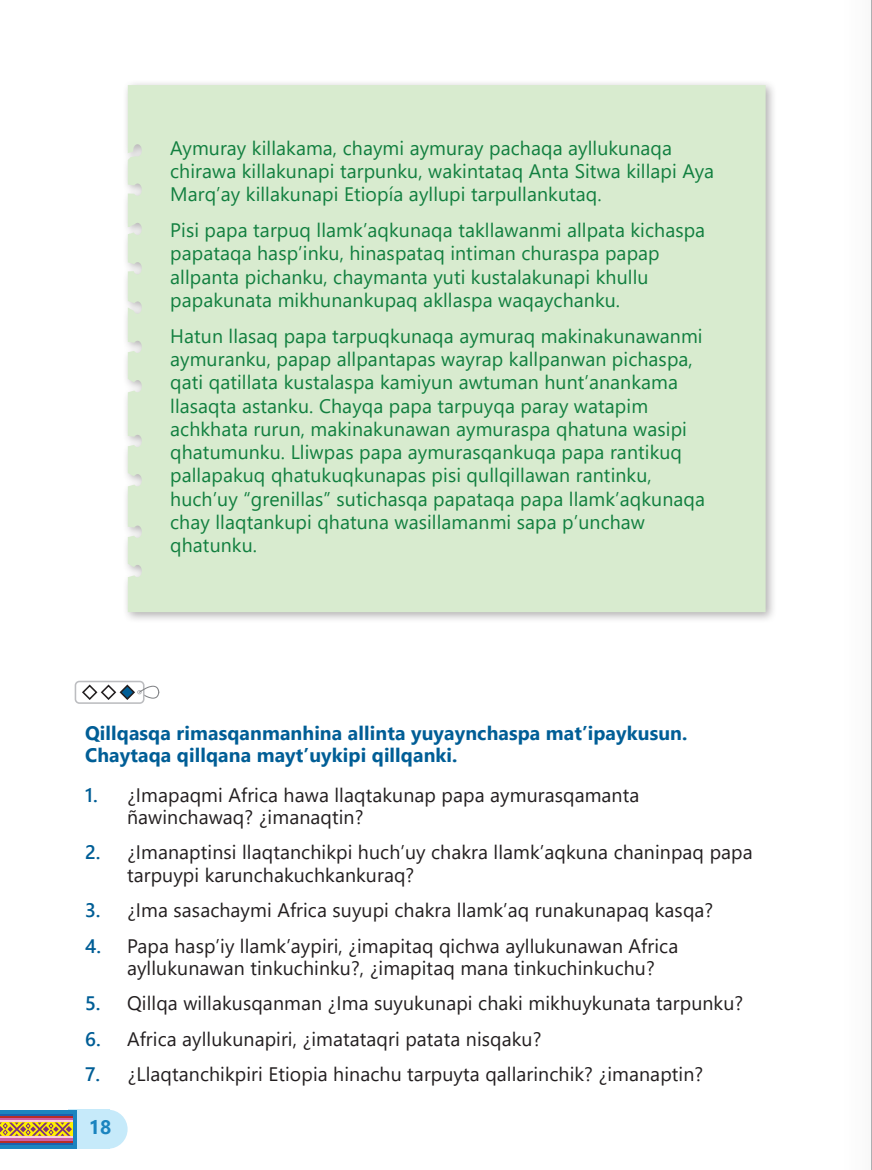
<style>
.page{position:relative;width:872px;height:1170px;background:#fff}
.page>*{position:absolute;margin:0;border:0;box-sizing:border-box;transform-origin:0 0}
.t1{font:19.5px/23.2px "Segoe UI";letter-spacing:.005em;color:#117f3f}
.t2{font:19.5px/22.5px "Segoe UI";letter-spacing:.005em;color:#231f20}
.t3{font:700 19.5px/22.5px "Segoe UI";letter-spacing:.005em;color:#005e96}
.t4{font:700 19.5px "Segoe UI";color:#1a84bf}
.s1{font-weight:600;color:#005e96}
</style>
<div class="page">
<div style="left:841px;top:0;width:31px;height:1169px;background:#fbfbfb"></div>
<hr style="left:871px;top:0;width:1px;height:1169px;background:#97999c">
<div style="left:68px;top:1109px;width:41px;height:39px;background:#c6eafa"></div>
<div style="left:89px;top:1109px;width:39px;height:39px;background:#c6eafa;border-radius:50%"></div>
<svg style="left:0;top:1110px;width:76px;height:38px"></svg>
<hr style="left:0;top:1113px;width:72px;height:2px;background:#1b60ae">
<hr style="left:0;top:1142px;width:72px;height:2px;background:#1b60ae">
<hr style="left:0;top:1115px;width:72px;height:3px;background:#b82c28">
<hr style="left:0;top:1139px;width:72px;height:3px;background:#b82c28">
<hr style="left:0;top:1118px;width:72px;height:2px;background:#ca5da3">
<hr style="left:0;top:1137px;width:72px;height:2px;background:#ca5da3">
<hr style="left:0;top:1120px;width:72px;height:2px;background:#f9cdde">
<hr style="left:0;top:1135px;width:72px;height:2px;background:#f9cdde">
<svg style="left:0;top:1122px;width:72px;height:13px"></svg>
<div style="left:122px;top:79px;width:655px;height:544px;background:#231f20;opacity:.35"></div>
<div style="left:128px;top:85px;width:637px;height:527px;background:#d8ebcf"></div>
<div style="left:75px;top:680px;width:69px;height:23px;border:2px solid #bcbdc0;border-radius:4px"></div>
<svg style="left:81px;top:683px;width:78px;height:18px"></svg>
<p class="t1" style="left:170px;top:134px;width:545px">Aymuray killakama, chaymi aymuray pachaqa ayllukunaqa chirawa killakunapi tarpunku, wakintataq Anta Sitwa killapi Aya<br>Marq’ay killakunapi Etiopía ayllupi tarpullankutaq.</p>
<p class="t1" style="left:170px;top:217px;width:536px">Pisi papa tarpuq llamk’aqkunaqa takllawanmi allpata kichaspa papataqa hasp’inku, hinaspataq intiman churaspa papap allpanta pichanku, chaymanta yuti kustalakunapi khullu papakunata mikhunankupaq akllaspa waqaychanku.</p>
<p class="t1" style="left:170px;top:322px;width:536px">Hatun llasaq papa tarpuqkunaqa aymuraq makinakunawanmi aymuranku, papap allpantapas wayrap kallpanwan pichaspa, qati qatillata kustalaspa kamiyun awtuman hunt’anankama llasaqta astanku. Chayqa papa tarpuyqa paray watapim achkhata rurun, makinakunawan aymuraspa qhatuna wasipi qhatumunku. Lliwpas papa aymurasqankuqa papa rantikuq pallapakuq qhatukuqkunapas pisi qullqillawan rantinku, huch’uy “grenillas” sutichasqa papataqa papa llamk’aqkunaqa chay llaqtankupi qhatuna wasillamanmi sapa p’unchaw qhatunku.</p>
<p class="t3" style="left:85px;top:719px;width:604px">Qillqasqa rimasqanmanhina allinta yuyaynchaspa mat’ipaykusun.<br>Chaytaqa qillqana mayt’uykipi qillqanki.</p>
<p class="t2" style="left:127px;top:781px;width:514px;text-indent:-42px"><span class="s1">1.</span> ¿Imapaqmi Africa hawa llaqtakunap papa aymurasqamanta ñawinchawaq? ¿imanaqtin?</p>
<p class="t2" style="left:127px;top:839px;width:627px;text-indent:-42px"><span class="s1">2.</span> ¿Imanaptinsi llaqtanchikpi huch’uy chakra llamk’aqkuna chaninpaq papa tarpuypi karunchakuchkankuraq?</p>
<p class="t2" style="left:85px;top:897px;width:630px"><span class="s1">3.</span> ¿Ima sasachaymi Africa suyupi chakra llamk’aq runakunapaq kasqa?</p>
<p class="t2" style="left:127px;top:932px;width:552px;text-indent:-42px"><span class="s1">4.</span> Papa hasp’iy llamk’aypiri, ¿imapitaq qichwa ayllukunawan Africa ayllukunawan tinkuchinku?, ¿imapitaq mana tinkuchinkuchu?</p>
<p class="t2" style="left:85px;top:990px;width:659px"><span class="s1">5.</span> Qillqa willakusqanman ¿Ima suyukunapi chaki mikhuykunata tarpunku?</p>
<p class="t2" style="left:85px;top:1025px;width:458px"><span class="s1">6.</span> Africa ayllukunapiri, ¿imatataqri patata nisqaku?</p>
<p class="t2" style="left:85px;top:1060px;width:619px"><span class="s1">7.</span> ¿Llaqtanchikpiri Etiopia hinachu tarpuyta qallarinchik? ¿imanaptin?</p>
<p class="t4" style="left:89px;top:1108px;width:24px">18</p>
</div>
